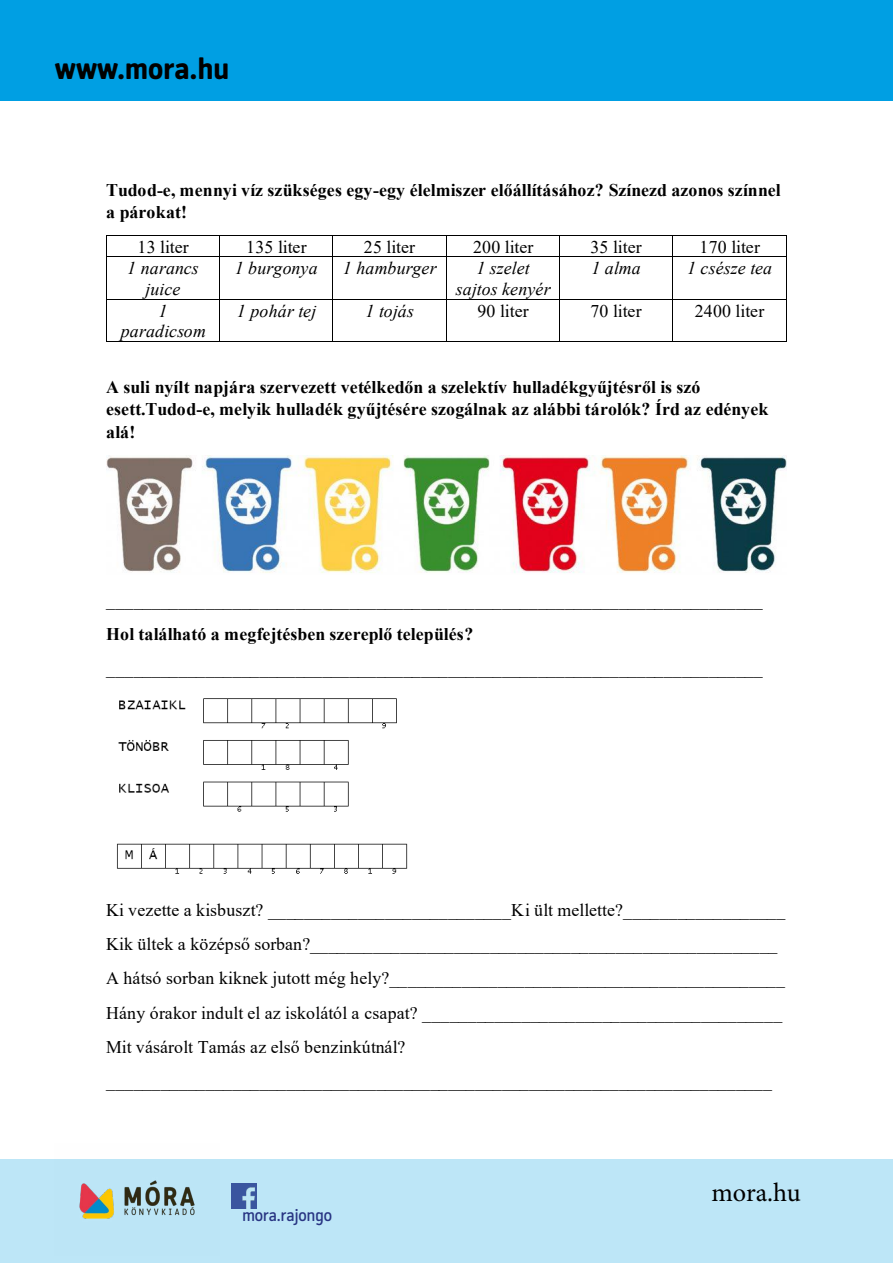
<style>
.page{position:relative;width:893px;height:1263px;background:#fff}
.page>*{position:absolute;margin:0;border:0;box-sizing:border-box;transform-origin:0 0}
.t1{font:500 30px "Katarine Std";color:#000}
.t2{font:26.25px "Minion Pro";letter-spacing:-.01em;color:#000}
.t3{font:17.85px/34.3px "Times New Roman";letter-spacing:.01em;color:#000}
.t4{font:700 17.85px/22.4px "Times New Roman";letter-spacing:.01em;color:#000}
.t5{font:italic 17.85px/20.5px "Times New Roman";letter-spacing:.01em;color:#000;text-align:center}
.t6{font:500 17.1px "Katarine Std";color:#283583}
</style>
<div class="page">
<div style="left:0;top:1159px;width:893px;height:104px;background:#bde6f7"></div>
<div style="left:0;top:0;width:893px;height:101px;background:#009fe3"></div>
<img style="left:79px;top:1180px;width:116px;height:39px">
<img style="left:231px;top:1183px;width:26px;height:26px">
<hr style="left:107px;top:235px;width:112px;height:1px;background:#000">
<hr style="left:220px;top:235px;width:113px;height:1px;background:#000">
<hr style="left:333px;top:235px;width:113px;height:1px;background:#000">
<hr style="left:447px;top:235px;width:113px;height:1px;background:#000">
<hr style="left:560px;top:235px;width:112px;height:1px;background:#000">
<hr style="left:673px;top:235px;width:113px;height:1px;background:#000">
<svg style="left:106px;top:235px;width:1px;height:22px"></svg>
<hr style="left:107px;top:256px;width:112px;height:1px;background:#000">
<svg style="left:219px;top:235px;width:1px;height:22px"></svg>
<hr style="left:220px;top:256px;width:113px;height:1px;background:#000">
<hr style="left:333px;top:256px;width:113px;height:1px;background:#000">
<svg style="left:446px;top:235px;width:1px;height:22px"></svg>
<hr style="left:447px;top:256px;width:113px;height:1px;background:#000">
<hr style="left:560px;top:256px;width:112px;height:1px;background:#000">
<svg style="left:672px;top:235px;width:1px;height:22px"></svg>
<hr style="left:673px;top:256px;width:113px;height:1px;background:#000">
<svg style="left:786px;top:235px;width:1px;height:22px"></svg>
<hr style="left:106px;top:257px;width:1px;height:42px;background:#000">
<hr style="left:219px;top:257px;width:1px;height:42px;background:#000">
<hr style="left:333px;top:257px;width:1px;height:42px;background:#000">
<hr style="left:446px;top:257px;width:1px;height:42px;background:#000">
<hr style="left:560px;top:257px;width:1px;height:42px;background:#000">
<hr style="left:672px;top:257px;width:1px;height:42px;background:#000">
<hr style="left:786px;top:257px;width:1px;height:42px;background:#000">
<hr style="left:107px;top:299px;width:112px;height:1px;background:#000">
<hr style="left:220px;top:299px;width:113px;height:1px;background:#000">
<hr style="left:333px;top:299px;width:113px;height:1px;background:#000">
<hr style="left:447px;top:299px;width:113px;height:1px;background:#000">
<hr style="left:560px;top:299px;width:112px;height:1px;background:#000">
<hr style="left:673px;top:299px;width:113px;height:1px;background:#000">
<hr style="left:106px;top:300px;width:1px;height:41px;background:#000">
<hr style="left:107px;top:341px;width:112px;height:1px;background:#000">
<hr style="left:219px;top:300px;width:1px;height:41px;background:#000">
<hr style="left:220px;top:341px;width:113px;height:1px;background:#000">
<hr style="left:333px;top:300px;width:1px;height:41px;background:#000">
<hr style="left:333px;top:341px;width:113px;height:1px;background:#000">
<hr style="left:446px;top:300px;width:1px;height:41px;background:#000">
<hr style="left:447px;top:341px;width:113px;height:1px;background:#000">
<hr style="left:560px;top:300px;width:1px;height:41px;background:#000">
<hr style="left:560px;top:341px;width:112px;height:1px;background:#000">
<hr style="left:672px;top:300px;width:1px;height:41px;background:#000">
<hr style="left:673px;top:341px;width:113px;height:1px;background:#000">
<hr style="left:786px;top:300px;width:1px;height:41px;background:#000">
<img style="left:106px;top:455px;width:680px;height:118px">
<img style="left:117px;top:698px;width:291px;height:176px">
<h1 class="t1" style="left:55px;top:48px;width:176px">www.mora.hu</h1>
<p class="t4" style="left:106px;top:178px;width:676px">Tudod-e, mennyi víz szükséges egy-egy élelmiszer előállításához? Színezd azonos színnel a párokat!</p>
<p class="t3" style="left:138px;top:229px;width:53px">13 liter</p>
<p class="t3" style="left:246px;top:229px;width:62px">135 liter</p>
<p class="t3" style="left:364px;top:229px;width:53px">25 liter</p>
<p class="t3" style="left:473px;top:229px;width:62px">200 liter</p>
<p class="t3" style="left:590px;top:229px;width:53px">35 liter</p>
<p class="t3" style="left:699px;top:229px;width:62px">170 liter</p>
<p class="t5" style="left:127px;top:258px;width:73px">1 narancs juice</p>
<p class="t5" style="left:235px;top:258px;width:84px">1 burgonya</p>
<p class="t5" style="left:343px;top:258px;width:95px">1 hamburger</p>
<p class="t5" style="left:456px;top:258px;width:96px">1 szelet sajtos kenyér</p>
<p class="t5" style="left:591px;top:258px;width:51px">1 alma</p>
<p class="t5" style="left:687px;top:258px;width:87px">1 csésze tea</p>
<p class="t5" style="left:121px;top:300px;width:87px">1 paradicsom</p>
<p class="t5" style="left:237px;top:300px;width:81px">1 pohár tej</p>
<p class="t5" style="left:366px;top:300px;width:50px">1 tojás</p>
<p class="t3" style="left:477px;top:293px;width:53px">90 liter</p>
<p class="t3" style="left:590px;top:293px;width:53px">70 liter</p>
<p class="t3" style="left:695px;top:293px;width:71px">2400 liter</p>
<p class="t4" style="left:106px;top:376px;width:664px">A suli nyílt napjára szervezett vetélkedőn a szelektív hulladékgyűjtésről is szó esett.Tudod-e, melyik hulladék gyűjtésére szogálnak az alábbi tárolók? Írd az edények alá!</p>
<p class="t3" style="left:106px;top:582px;width:658px">_________________________________________________________________________</p>
<p class="t4" style="left:106px;top:622px;width:369px">Hol található a megfejtésben szereplő település?</p>
<p class="t3" style="left:106px;top:650px;width:658px">_________________________________________________________________________</p>
<p class="t3" style="left:106px;top:892px;width:681px">Ki vezette a kisbuszt? ___________________________Ki ült mellette?__________________ Kik ültek a középső sorban?____________________________________________________ A hátsó sorban kiknek jutott még hely?____________________________________________ Hány órakor indult el az iskolától a csapat? ________________________________________ Mit vásárolt Tamás az első benzinkútnál? __________________________________________________________________________</p>
<p class="t6" style="left:242px;top:1204px;width:91px">mora.rajongo</p>
<h2 class="t2" style="left:712px;top:1175px;width:91px">mora.hu</h2>
</div>
